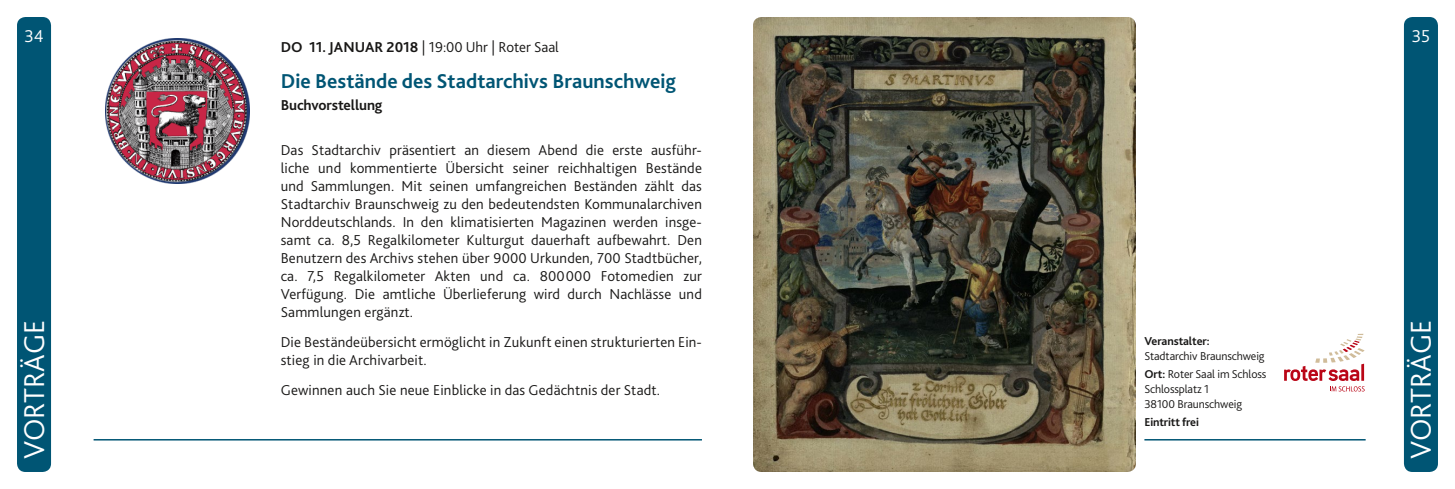
<style>
.page{position:relative;width:1455px;height:489px;background:#fff}
.page>*{position:absolute;margin:0;border:0;box-sizing:border-box;transform-origin:0 0}
.t1{font:300 30px "Bliss 2";letter-spacing:.005em;color:#fff}
.t2{font:700 21px "Bliss 2";color:#005574}
.t3{font:300 18px "Bliss 2";color:#fff}
.t4{font:300 15px/18px "Bliss 2";letter-spacing:.01em;color:#181716;text-align:justify}
.t5{font:700 15px "Bliss 2";letter-spacing:-.01em;color:#181716}
.t6{font:300 12px/18px "Bliss 2";letter-spacing:-.01em;color:#181716}
.t7{font:700 12px "Bliss 2";letter-spacing:-.01em;color:#181716}
.s1{font-weight:700}
</style>
<div class="page">
<div style="left:17px;top:17px;width:34px;height:455px;background:#005574;border-radius:9px"></div>
<div style="left:1403px;top:17px;width:34px;height:455px;background:#005574;border-radius:9px"></div>
<img style="left:753px;top:17px;width:382px;height:455px">
<img style="left:105px;top:38px;width:145px;height:145px">
<hr style="left:94px;top:439px;width:608px;height:2px;background:#005574">
<hr style="left:1144px;top:439px;width:221px;height:2px;background:#005574">
<svg style="left:1284px;top:334px;width:80px;height:57px"></svg>
<p class="t3" style="left:24px;top:24px;width:21px">34</p>
<h1 class="t1" style="left:15px;top:459px;width:141px;rotate:-90deg">VORTRÄGE</h1>
<p class="t4" style="left:281px;top:37px;width:279px"><span class="s1">DO 11. JANUAR 2018</span> | 19:00 Uhr | Roter Saal</p>
<h2 class="t2" style="left:281px;top:68px;width:397px">Die Bestände des Stadtarchivs Braunschweig</h2>
<p class="t5" style="left:281px;top:96px;width:103px">Buchvorstellung</p>
<p class="t4" style="left:281px;top:140px;width:422px">Das Stadtarchiv präsentiert an diesem Abend die erste ausführ&shy;liche und kommentierte Übersicht seiner reichhaltigen Bestände und Sammlungen. Mit seinen umfangreichen Beständen zählt das Stadtarchiv Braunschweig zu den bedeutendsten Kommunalarchiven Norddeutschlands. In den klimatisierten Magazinen werden insge&shy;samt ca. 8,5 Regalkilometer Kulturgut dauerhaft aufbewahrt. Den Benutzern des Archivs stehen über 9000 Urkunden, 700 Stadtbücher, ca. 7,5 Regalkilometer Akten und ca. 800000 Fotomedien zur Verfügung. Die amtliche Überlieferung wird durch Nachlässe und Sammlungen ergänzt.</p>
<p class="t4" style="left:281px;top:332px;width:422px">Die Beständeübersicht ermöglicht in Zukunft einen strukturierten Ein&shy;stieg in die Archivarbeit.</p>
<p class="t4" style="left:281px;top:380px;width:381px">Gewinnen auch Sie neue Einblicke in das Gedächtnis der Stadt.</p>
<p class="t7" style="left:1144px;top:333px;width:67px">Veranstalter:</p>
<p class="t6" style="left:1144px;top:346px;width:123px">Stadtarchiv Braunschweig<br><span class="s1">Ort:</span> Roter Saal im Schloss</p>
<p class="t6" style="left:1144px;top:381px;width:99px;line-height:15px">Schlossplatz 1<br>38100 Braunschweig</p>
<p class="t7" style="left:1144px;top:414px;width:56px">Eintritt frei</p>
<p class="t3" style="left:1411px;top:24px;width:20px">35</p>
<h1 class="t1" style="left:1402px;top:459px;width:141px;rotate:-90deg">VORTRÄGE</h1>
</div>
